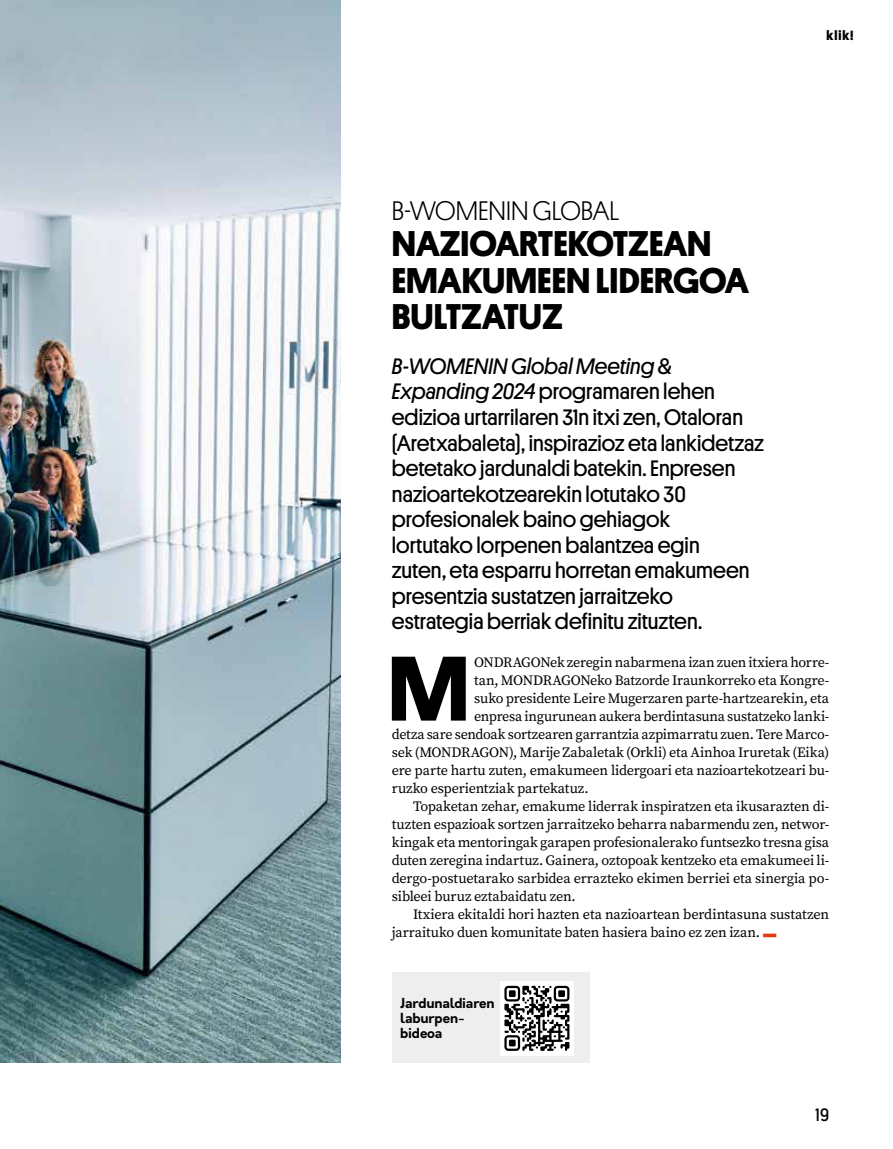
<style>
.page{position:relative;width:893px;height:1149px;background:#fff}
.page>*{position:absolute;margin:0;border:0;box-sizing:border-box;transform-origin:0 0}
.t1{font:700 92.25px "Platform";color:#000}
.t2{font:54px "Source Serif Pro";color:#e63b11;scale:.33 1}
.t3{font:700 36px/36px "Platform";color:#000}
.t4{font:300 27px "Platform";color:#000}
.t5{font:22.5px/25.5px "Platform";color:#000}
.t6{font:18px "Platform";color:#000}
.t7{font:14.25px "Source Serif Pro";letter-spacing:-.015em;color:#000}
.t8{font:700 13.5px/15px "Orkney";letter-spacing:-.01em;color:#000}
.t9{font:700 13.5px "Platform";color:#000}
.s1{font-style:italic}
</style>
<div class="page">
<img style="left:0;top:0;width:340px;height:1062px">
<div style="left:392px;top:972px;width:197px;height:90px;background:#efeeee"></div>
<svg style="left:500px;top:981px;width:74px;height:73px;background:#a1a1a1"></svg>
<svg style="left:504px;top:985px;width:65px;height:16px"></svg>
<p class="t9" style="left:827px;top:26px;width:29px">klik!</p>
<h3 class="t4" style="left:392px;top:192px;width:229px">B-WOMENIN GLOBAL</h3>
<h3 class="t3" style="left:392px;top:224px;width:359px">NAZIOARTEKOTZEAN<br>EMAKUMEEN LIDERGOA<br>BULTZATUZ</h3>
<p class="t5" style="left:392px;top:352px;width:374px"><span class="s1">B-WOMENIN Global Meeting &amp; Expanding 2024</span> programaren lehen edizioa urtarrilaren 31n itxi zen, Otaloran (Aretxabaleta), inspirazioz eta lankidetzaz betetako jardunaldi batekin. Enpresen nazioartekotzearekin lotutako 30 profesionalek baino gehiagok<br>lortutako lorpenen balantzea egin<br>zuten, eta esparru horretan emakumeen presentzia sustatzen jarraitzeko estrategia berriak definitu zituzten.</p>
<h1 class="t1" style="left:388px;top:621px;width:83px">M</h1>
<p class="t7" style="left:474px;top:652px;width:357px">ONDRAGONek zeregin nabarmena izan zuen itxiera horre-</p>
<p class="t7" style="left:474px;top:670px;width:357px">tan, MONDRAGONeko Batzorde Iraunkorreko eta Kongre-</p>
<p class="t7" style="left:474px;top:688px;width:357px">suko presidente Leire Mugerzaren parte-hartzearekin, eta</p>
<p class="t7" style="left:474px;top:706px;width:357px">enpresa ingurunean aukera berdintasuna sustatzeko lanki-</p>
<p class="t7" style="left:392px;top:724px;width:439px">detza sare sendoak sortzearen garrantzia azpimarratu zuen. Tere Marco-</p>
<p class="t7" style="left:392px;top:742px;width:439px">sek (MONDRAGON), Marije Zabaletak (Orkli) eta Ainhoa Iruretak (Eika)</p>
<p class="t7" style="left:392px;top:760px;width:439px">ere parte hartu zuten, emakumeen lidergoari eta nazioartekotzeari bu-</p>
<p class="t7" style="left:392px;top:778px;width:198px">ruzko esperientziak partekatuz.</p>
<p class="t7" style="left:413px;top:796px;width:418px">Topaketan zehar, emakume liderrak inspiratzen eta ikusarazten di-</p>
<p class="t7" style="left:392px;top:814px;width:439px">tuzten espazioak sortzen jarraitzeko beharra nabarmendu zen, networ-</p>
<p class="t7" style="left:392px;top:832px;width:439px">kingak eta mentoringak garapen profesionalerako funtsezko tresna gisa</p>
<p class="t7" style="left:392px;top:850px;width:439px">duten zeregina indartuz. Gainera, oztopoak kentzeko eta emakumeei li-</p>
<p class="t7" style="left:392px;top:868px;width:439px">dergo-postuetarako sarbidea errazteko ekimen berriei eta sinergia po-</p>
<p class="t7" style="left:392px;top:886px;width:185px">sibleei buruz eztabaidatu zen.</p>
<p class="t7" style="left:413px;top:904px;width:418px">Itxiera ekitaldi hori hazten eta nazioartean berdintasuna sustatzen</p>
<p class="t7" style="left:392px;top:922px;width:370px">jarraituko duen komunitate baten hasiera baino ez zen izan.</p>
<h2 class="t2" style="left:763px;top:894px;width:46px">—</h2>
<p class="t8" style="left:400px;top:995px;width:96px">Jardunaldiaren laburpen&shy;bideoa</p>
<p class="t6" style="left:815px;top:1101px;width:15px">19</p>
</div>
